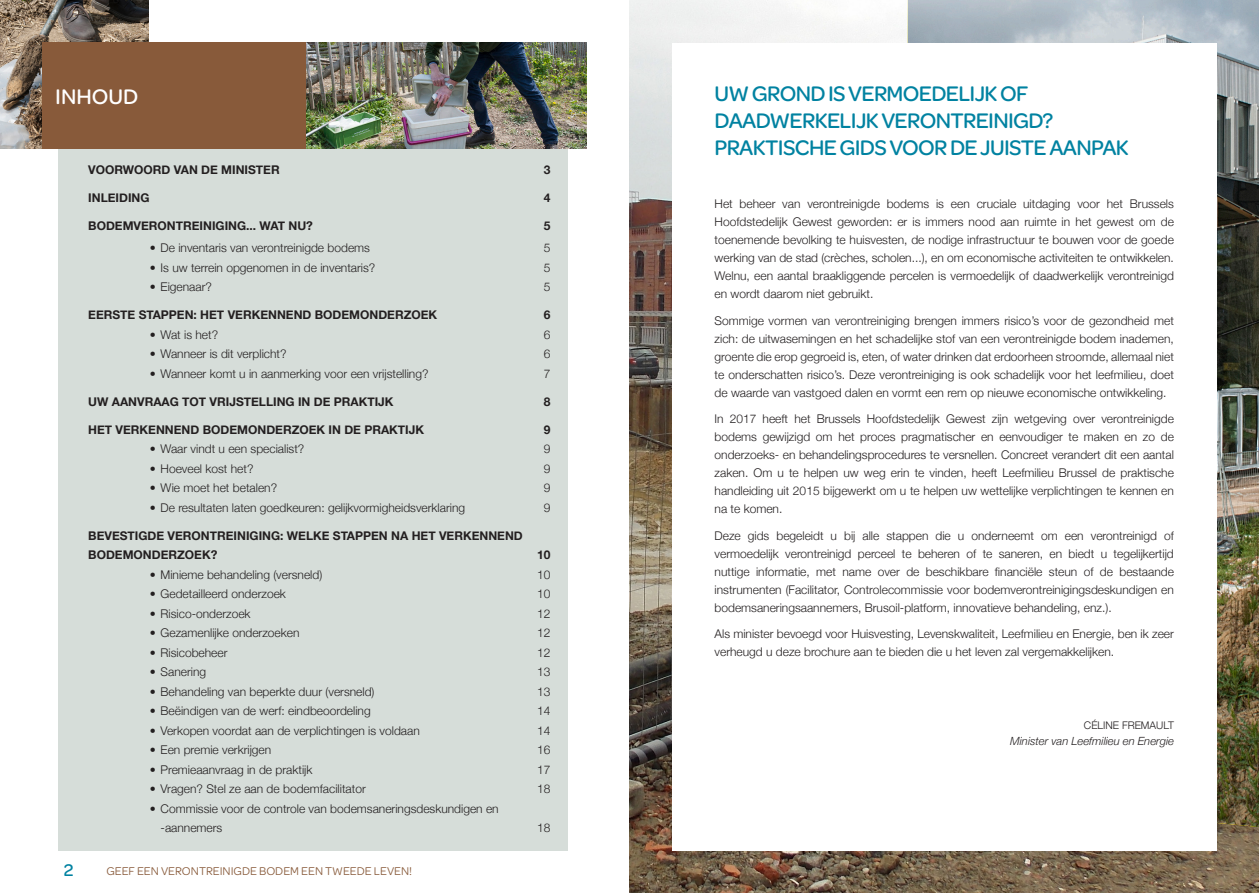
<style>
.page{position:relative;width:1259px;height:893px;background:#fff}
.page>*{position:absolute;margin:0;border:0;box-sizing:border-box;transform-origin:0 0}
.Titre_Préface{font:500 22.5px/27px "Omnes";letter-spacing:-.03em;color:#0082a1}
.GRAND_TITRE{font:500 22.5px "Omnes";color:#fff}
.t1{font:500 18px "Omnes";color:#0082a1}
.Préface_-_Body{font:300 12px/18px "Helvetica Neue";color:#231f20;text-align:justify}
.Texte_Normal{font:700 12px/19.5px "Helvetica Neue";color:#231f20}
.t2{font:12px "Omnes";color:#885a3a}
.retrait_2nd_paragrap{font:700 12px "Helvetica Neue";color:#231f20}
.intro_Fonction{font:italic 300 11.25px "Helvetica Neue";color:#231f20}
.Nom_ministre{font:300 10.5px "Helvetica Neue";color:#231f20}
</style>
<div class="page">
<img style="left:629px;top:0;width:630px;height:893px">
<img style="left:905px;top:0;width:354px;height:827px">
<div style="left:58px;top:90px;width:510px;height:760px;background:#d6ddd9"></div>
<div style="left:672px;top:43px;width:544px;height:807px;background:#fff"></div>
<img style="left:306px;top:43px;width:281px;height:106px">
<img style="left:0;top:0;width:149px;height:149px">
<div style="left:43px;top:43px;width:263px;height:106px;background:#885a3a"></div>
<p class="GRAND_TITRE" style="left:55px;top:80px;width:85px">INHOUD</p>
<p class="Texte_Normal" style="left:88px;top:160px;width:193px">VOORWOORD VAN DE MINISTER</p>
<p class="Texte_Normal" style="left:544px;top:160px;width:8px">3</p>
<p class="Texte_Normal" style="left:88px;top:188px;width:63px">INLEIDING</p>
<p class="Texte_Normal" style="left:544px;top:188px;width:8px">4</p>
<p class="retrait_2nd_paragrap" style="left:88px;top:216px;width:226px">BODEMVERONTREINIGING... WAT NU?</p>
<p class="retrait_2nd_paragrap" style="left:544px;top:216px;width:8px">5</p>
<p class="Préface_-_Body" style="left:150px;top:238px;width:222px">• De inventaris van verontreinigde bodems</p>
<p class="Préface_-_Body" style="left:544px;top:238px;width:8px">5</p>
<p class="Préface_-_Body" style="left:150px;top:257px;width:227px">• Is uw terrein opgenomen in de inventaris?</p>
<p class="Préface_-_Body" style="left:544px;top:257px;width:8px">5</p>
<p class="Préface_-_Body" style="left:150px;top:277px;width:63px">• Eigenaar?</p>
<p class="Préface_-_Body" style="left:544px;top:277px;width:8px">5</p>
<p class="Texte_Normal" style="left:88px;top:305px;width:350px">EERSTE STAPPEN: HET VERKENNEND BODEMONDERZOEK</p>
<p class="Texte_Normal" style="left:544px;top:305px;width:8px">6</p>
<p class="Préface_-_Body" style="left:150px;top:324px;width:70px">• Wat is het?</p>
<p class="Préface_-_Body" style="left:544px;top:324px;width:8px">6</p>
<p class="Préface_-_Body" style="left:150px;top:344px;width:138px">• Wanneer is dit verplicht?</p>
<p class="Préface_-_Body" style="left:544px;top:344px;width:8px">6</p>
<p class="Préface_-_Body" style="left:150px;top:363px;width:280px">• Wanneer komt u in aanmerking voor een vrijstelling?</p>
<p class="Préface_-_Body" style="left:544px;top:363px;width:8px">7</p>
<p class="Texte_Normal" style="left:88px;top:392px;width:307px">UW AANVRAAG TOT VRIJSTELLING IN DE PRAKTIJK</p>
<p class="Texte_Normal" style="left:544px;top:392px;width:8px">8</p>
<p class="Texte_Normal" style="left:88px;top:420px;width:337px">HET VERKENNEND BODEMONDERZOEK IN DE PRAKTIJK</p>
<p class="Texte_Normal" style="left:544px;top:420px;width:8px">9</p>
<p class="Préface_-_Body" style="left:150px;top:439px;width:156px">• Waar vindt u een specialist?</p>
<p class="Préface_-_Body" style="left:544px;top:439px;width:8px">9</p>
<p class="Préface_-_Body" style="left:150px;top:458px;width:105px">• Hoeveel kost het?</p>
<p class="Préface_-_Body" style="left:544px;top:458px;width:8px">9</p>
<p class="Préface_-_Body" style="left:150px;top:478px;width:129px">• Wie moet het betalen?</p>
<p class="Préface_-_Body" style="left:544px;top:478px;width:8px">9</p>
<p class="Préface_-_Body" style="left:150px;top:497px;width:317px">• De resultaten laten goedkeuren: gelijkvormigheidsverklaring</p>
<p class="Préface_-_Body" style="left:544px;top:497px;width:8px">9</p>
<p class="Texte_Normal" style="left:88px;top:526px;width:436px">BEVESTIGDE VERONTREINIGING: WELKE STAPPEN NA HET VERKENNEND<br>BODEMONDERZOEK?</p>
<p class="Texte_Normal" style="left:537px;top:545px;width:15px">10</p>
<p class="Préface_-_Body" style="left:150px;top:564px;width:174px">• Minieme behandeling (versneld)</p>
<p class="Préface_-_Body" style="left:537px;top:564px;width:15px">10</p>
<p class="Préface_-_Body" style="left:150px;top:584px;width:138px">• Gedetailleerd onderzoek</p>
<p class="Préface_-_Body" style="left:537px;top:584px;width:15px">10</p>
<p class="Préface_-_Body" style="left:150px;top:603px;width:102px">• Risico-onderzoek</p>
<p class="Préface_-_Body" style="left:537px;top:603px;width:15px">12</p>
<p class="Préface_-_Body" style="left:150px;top:623px;width:151px">• Gezamenlijke onderzoeken</p>
<p class="Préface_-_Body" style="left:537px;top:623px;width:15px">12</p>
<p class="Préface_-_Body" style="left:150px;top:642px;width:79px">• Risicobeheer</p>
<p class="Préface_-_Body" style="left:537px;top:642px;width:15px">12</p>
<p class="Préface_-_Body" style="left:150px;top:662px;width:58px">• Sanering</p>
<p class="Préface_-_Body" style="left:537px;top:662px;width:15px">13</p>
<p class="Préface_-_Body" style="left:150px;top:681px;width:226px">• Behandeling van beperkte duur (versneld)</p>
<p class="Préface_-_Body" style="left:537px;top:681px;width:15px">13</p>
<p class="Préface_-_Body" style="left:150px;top:701px;width:222px">• Beëindigen van de werf: eindbeoordeling</p>
<p class="Préface_-_Body" style="left:537px;top:701px;width:15px">14</p>
<p class="Préface_-_Body" style="left:150px;top:720px;width:271px">• Verkopen voordat aan de verplichtingen is voldaan</p>
<p class="Préface_-_Body" style="left:537px;top:720px;width:15px">14</p>
<p class="Préface_-_Body" style="left:150px;top:740px;width:123px">• Een premie verkrijgen</p>
<p class="Préface_-_Body" style="left:537px;top:740px;width:15px">16</p>
<p class="Préface_-_Body" style="left:150px;top:759px;width:164px">• Premieaanvraag in de praktijk</p>
<p class="Préface_-_Body" style="left:537px;top:759px;width:15px">17</p>
<p class="Préface_-_Body" style="left:150px;top:779px;width:217px">• Vragen? Stel ze aan de bodemfacilitator</p>
<p class="Préface_-_Body" style="left:537px;top:779px;width:15px">18</p>
<p class="Préface_-_Body" style="left:161px;top:798px;width:340px;line-height:19.5px;text-indent:-11px">• Commissie voor de controle van bodemsaneringsdeskundigen en -aannemers</p>
<p class="Préface_-_Body" style="left:537px;top:818px;width:15px">18</p>
<h2 class="t1" style="left:64px;top:858px;width:11px">2</h2>
<p class="t2" style="left:106px;top:862px;width:307px">GEEF EEN VERONTREINIGDE BODEM EEN TWEEDE LEVEN!</p>
<p class="Titre_Préface" style="left:714px;top:79px;width:416px">UW GROND IS VERMOEDELIJK OF<br>DAADWERKELIJK VERONTREINIGD?<br>PRAKTISCHE GIDS VOOR DE JUISTE AANPAK</p>
<p class="Préface_-_Body" style="left:714px;top:194px;width:461px">Het beheer van verontreinigde bodems is een cruciale uitdaging voor het Brussels Hoofdstedelijk Gewest geworden: er is immers nood aan ruimte in het gewest om de toenemende bevolking te huisvesten, de nodige infrastructuur te bouwen voor de goede werking van de stad (crèches, scholen...), en om economische activiteiten te ontwikkelen.<br>Welnu, een aantal braakliggende percelen is vermoedelijk of daadwerkelijk verontreinigd en wordt daarom niet gebruikt.</p>
<p class="Préface_-_Body" style="left:714px;top:311px;width:461px">Sommige vormen van verontreiniging brengen immers risico’s voor de gezondheid met zich: de uitwasemingen en het schadelijke stof van een verontreinigde bodem inademen, groente die erop gegroeid is, eten, of water drinken dat erdoorheen stroomde, allemaal niet te onderschatten risico’s. Deze verontreiniging is ook schadelijk voor het leefmilieu, doet de waarde van vastgoed dalen en vormt een rem op nieuwe economische ontwikkeling.</p>
<p class="Préface_-_Body" style="left:714px;top:409px;width:461px">In 2017 heeft het Brussels Hoofdstedelijk Gewest zijn wetgeving over verontreinigde bodems gewijzigd om het proces pragmatischer en eenvoudiger te maken en zo de onderzoeks- en behandelingsprocedures te versnellen. Concreet verandert dit een aantal zaken. Om u te helpen uw weg erin te vinden, heeft Leefmilieu Brussel de praktische handleiding uit 2015 bijgewerkt om u te helpen uw wettelijke verplichtingen te kennen en na te komen.</p>
<p class="Préface_-_Body" style="left:714px;top:526px;width:461px">Deze gids begeleidt u bij alle stappen die u onderneemt om een verontreinigd of vermoedelijk verontreinigd perceel te beheren of te saneren, en biedt u tegelijkertijd nuttige informatie, met name over de beschikbare financiële steun of de bestaande instrumenten (Facilitator, Controlecommissie voor bodemverontreinigingsdeskundigen en bodemsaneringsaannemers, Brusoil-platform, innovatieve behandeling, enz.).</p>
<p class="Préface_-_Body" style="left:714px;top:624px;width:461px">Als minister bevoegd voor Huisvesting, Levenskwaliteit, Leefmilieu en Energie, ben ik zeer verheugd u deze brochure aan te bieden die u het leven zal vergemakkelijken.</p>
<p class="Nom_ministre" style="left:1084px;top:717px;width:91px">CÉLINE FREMAULT</p>
<p class="intro_Fonction" style="left:1010px;top:732px;width:165px">Minister van Leefmilieu en Energie</p>
</div>
